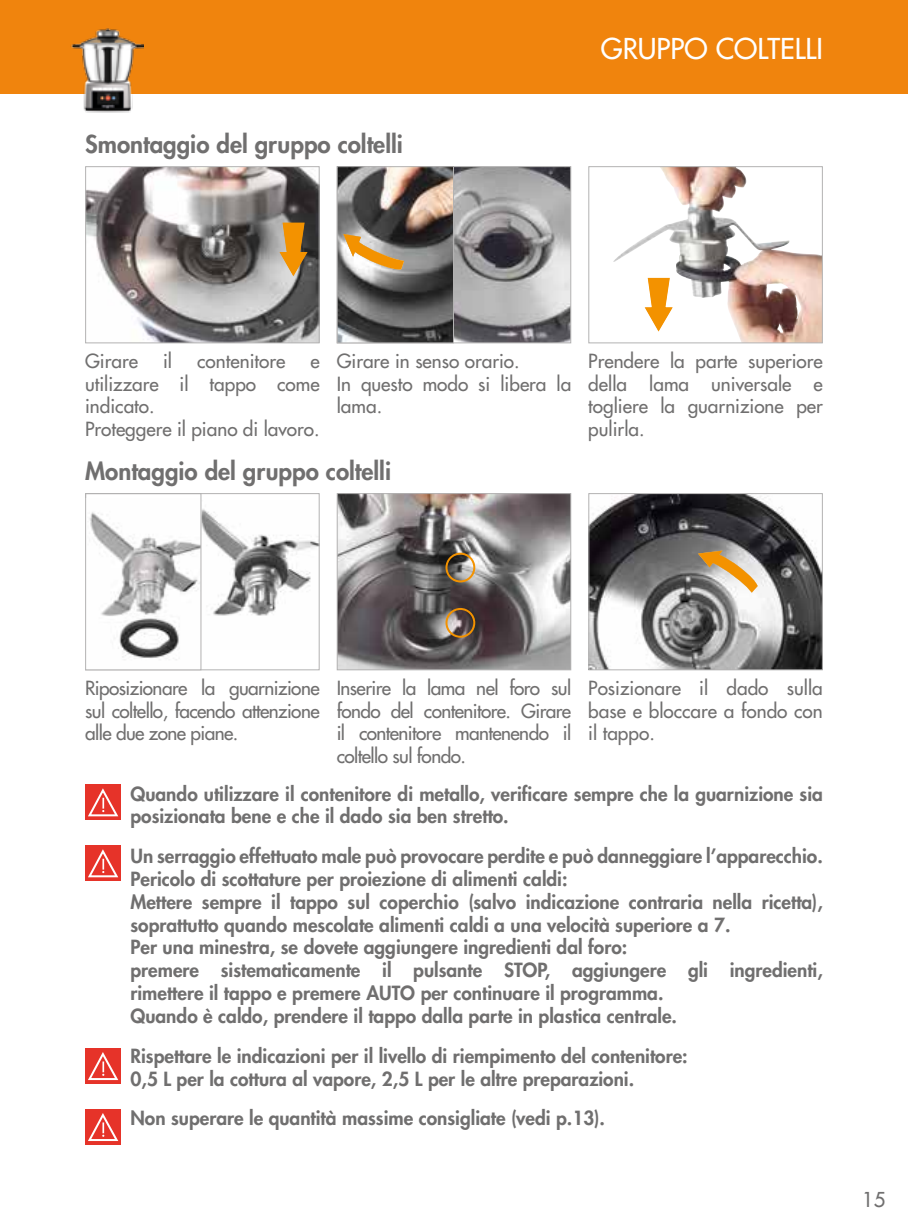
<style>
.page{position:relative;width:908px;height:1225px;background:#fff}
.page>*{position:absolute;margin:0;border:0;box-sizing:border-box;transform-origin:0 0}
.t1{font:28px "Futura";color:#fff}
.t2{font:800 24px "Futura";color:#706f6f}
.t3{font:20px "Futura";color:#706f6f}
.t4{font:800 19px/22.8px "Futura";color:#706f6f}
.t5{font:19px/22.8px "Futura";color:#706f6f;text-align:justify}
</style>
<div class="page">
<div style="left:0;top:0;width:907px;height:94px;background:#f0840d"></div>
<img style="left:70px;top:28px;width:73px;height:85px">
<img style="left:338px;top:495px;width:231px;height:173px">
<div style="left:336px;top:493px;width:235px;height:177px;border:1px solid #b3b2b2"></div>
<img style="left:87px;top:168px;width:230px;height:173px">
<div style="left:85px;top:166px;width:234px;height:177px;border:1px solid #b3b2b2"></div>
<img style="left:201px;top:500px;width:116px;height:149px">
<img style="left:89px;top:512px;width:110px;height:148px">
<div style="left:85px;top:493px;width:116px;height:177px;border:1px solid #b3b2b2"></div>
<img style="left:613px;top:168px;width:115px;height:130px">
<div style="left:588px;top:166px;width:234px;height:177px;border:1px solid #b3b2b2"></div>
<img style="left:590px;top:495px;width:230px;height:173px">
<div style="left:588px;top:493px;width:234px;height:177px;border:1px solid #b3b2b2"></div>
<svg style="left:277px;top:222px;width:32px;height:56px;background:#bd8e47"></svg>
<svg style="left:642px;top:277px;width:32px;height:55px"></svg>
<div style="left:85px;top:784px;width:36px;height:36px;background:#e63329"></div>
<svg style="left:88px;top:788px;width:30px;height:28px"></svg>
<div style="left:85px;top:845px;width:36px;height:36px;background:#e63329"></div>
<svg style="left:88px;top:849px;width:30px;height:28px"></svg>
<div style="left:85px;top:1048px;width:36px;height:35px;background:#e63329"></div>
<svg style="left:88px;top:1052px;width:30px;height:28px"></svg>
<div style="left:85px;top:1109px;width:36px;height:35px;background:#e63329"></div>
<svg style="left:88px;top:1113px;width:30px;height:28px"></svg>
<img style="left:454px;top:168px;width:115px;height:173px">
<img style="left:338px;top:168px;width:114px;height:173px">
<div style="left:336px;top:166px;width:118px;height:177px;border:1px solid #b3b2b2"></div>
<svg style="left:697px;top:550px;width:60px;height:42px;background:#c8ad85"></svg>
<div style="left:445px;top:552px;width:30px;height:30px;border:2px solid #f39200;border-radius:50%"></div>
<div style="left:445px;top:608px;width:30px;height:30px;border:2px solid #f39200;border-radius:50%"></div>
<svg style="left:343px;top:234px;width:61px;height:36px"></svg>
<p class="t2" style="left:85px;top:128px;width:319px">Smontaggio del gruppo coltelli</p>
<h1 class="t1" style="left:600px;top:31px;width:223px">GRUPPO COLTELLI</h1>
<p class="t5" style="left:85px;top:349px;width:54px">Girare</p>
<p class="t5" style="left:163px;top:349px;width:11px">il</p>
<p class="t5" style="left:197px;top:349px;width:89px">contenitore</p>
<p class="t5" style="left:85px;top:349px;width:236px;text-align:left;text-indent:225px">e utilizzare il tappo come indicato.<br>Proteggere il piano di lavoro.</p>
<p class="t5" style="left:336px;top:349px;width:236px;text-align:left">Girare in senso orario.<br>In questo modo si libera la lama.</p>
<p class="t2" style="left:85px;top:455px;width:307px">Montaggio del gruppo coltelli</p>
<p class="t5" style="left:588px;top:349px;width:236px">Prendere la parte superiore della lama universale e togliere la guarnizione per pulirla.</p>
<p class="t5" style="left:85px;top:676px;width:236px">Riposizionare la guarnizione sul coltello, facendo attenzione alle due zone piane.</p>
<p class="t5" style="left:336px;top:676px;width:236px">Inserire la lama nel foro sul fondo del contenitore. Girare il contenitore mantenendo il coltello sul fondo.</p>
<p class="t5" style="left:588px;top:676px;width:236px">Posizionare il dado sulla base e bloccare a fondo con il tappo.</p>
<p class="t4" style="left:130px;top:782px;width:693px">Quando utilizzare il contenitore di metallo, verificare sempre che la guarnizione sia posizionata bene e che il dado sia ben stretto.</p>
<p class="t4" style="left:130px;top:844px;width:693px">Un serraggio effettuato male può provocare perdite e può danneggiare l’apparecchio.<br>Pericolo di scottature per proiezione di alimenti caldi:<br>Mettere sempre il tappo sul coperchio (salvo indicazione contraria nella ricetta), soprattutto quando mescolate alimenti caldi a una velocità superiore a 7.<br>Per una minestra, se dovete aggiungere ingredienti dal foro:<br>premere sistematicamente il pulsante STOP, aggiungere gli ingredienti, rimettere il tappo e premere AUTO per continuare il programma.<br>Quando è caldo, prendere il tappo dalla parte in plastica centrale.</p>
<p class="t4" style="left:130px;top:1044px;width:558px">Rispettare le indicazioni per il livello di riempimento del contenitore:<br>0,5 L per la cottura al vapore, 2,5 L per le altre preparazioni.</p>
<p class="t4" style="left:130px;top:1106px;width:473px">Non superare le quantità massime consigliate (vedi p.13).</p>
<p class="t3" style="left:861px;top:1186px;width:25px">15</p>
</div>
